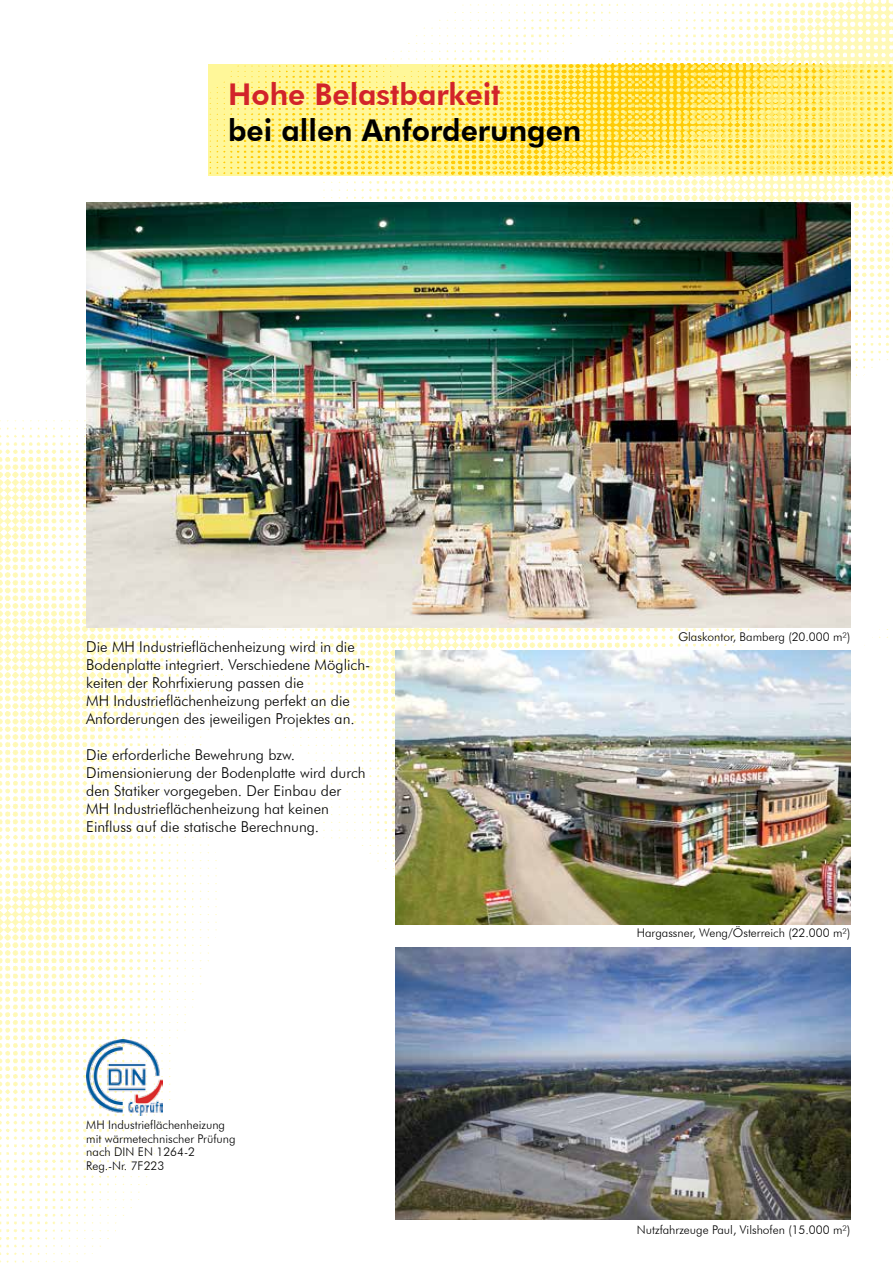
<style>
.page{position:relative;width:893px;height:1263px;background:#fff}
.page>*{position:absolute;margin:0;border:0;box-sizing:border-box;transform-origin:0 0}
.t1{font:800 30px "Futura BT";color:#000}
.t2{font:800 30px "Futura BT";color:#d2232a}
.t3{font:300 15px/18px "Futura BT";color:#000}
.t4{font:300 12px/13.5px "Futura BT";color:#000}
</style>
<div class="page">
<img style="left:208px;top:64px;width:54px;height:112px">
<img style="left:262px;top:0;width:631px;height:920px">
<img style="left:0;top:420px;width:217px;height:843px">
<img style="left:86px;top:202px;width:764px;height:426px">
<img style="left:86px;top:1039px;width:77px;height:77px">
<img style="left:395px;top:650px;width:455px;height:274px">
<img style="left:395px;top:947px;width:455px;height:273px">
<h1 class="t2" style="left:228px;top:76px;width:274px">Hohe Belastbarkeit</h1>
<h1 class="t1" style="left:228px;top:112px;width:355px">bei allen Anforderungen</h1>
<p class="t3" style="left:86px;top:637px;width:286px">Die MH Industrieflächenheizung wird in die Bodenplatte integriert. Verschiedene Möglich&shy;keiten der Rohrfixierung passen die<br>MH Industrieflächenheizung perfekt an die Anforderungen des jeweiligen Projektes an.</p>
<p class="t3" style="left:86px;top:745px;width:281px">Die erforderliche Bewehrung bzw.<br>Dimensionierung der Bodenplatte wird durch den Statiker vorgegeben. Der Einbau der MH Industrieflächenheizung hat keinen Einfluss auf die statische Berechnung.</p>
<p class="t4" style="left:86px;top:1118px;width:151px">MH Industrieflächenheizung mit wärmetechnischer Prüfung nach DIN EN 1264-2<br>Reg.-Nr. 7F223</p>
<p class="t4" style="left:678px;top:630px;width:174px">Glaskontor, Bamberg (20.000 m²)</p>
<p class="t4" style="left:637px;top:926px;width:215px">Hargassner, Weng/Österreich (22.000 m²)</p>
<p class="t4" style="left:637px;top:1223px;width:215px">Nutzfahrzeuge Paul, Vilshofen (15.000 m²)</p>
</div>
